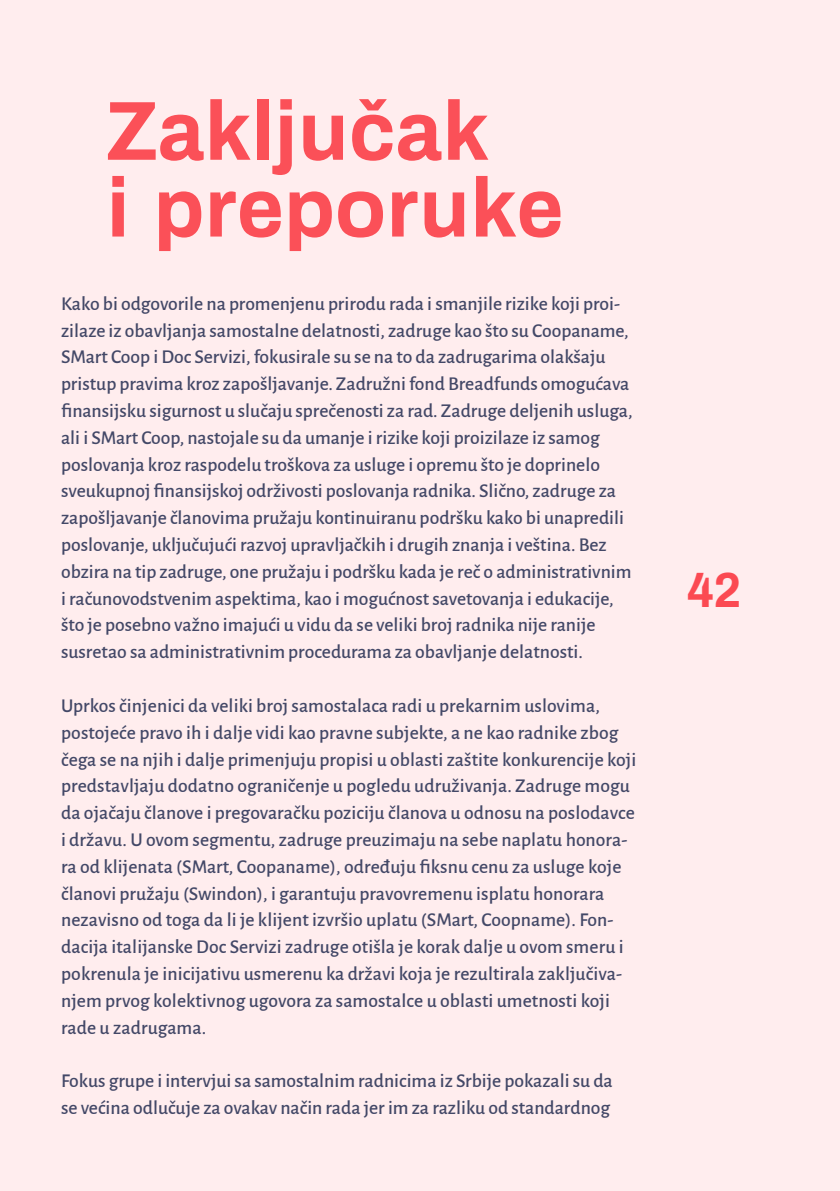
<style>
.page{position:relative;width:840px;height:1191px;background:#fff}
.page>*{position:absolute;margin:0;border:0;box-sizing:border-box;transform-origin:0 0}
.t1{font:700 83.8px/76.8px "Archivo";color:#fb5058}
.t2{font:700 48px "Archivo";color:#fb5058}
.t3{font:500 19.6px/26.8px "Alegreya Sans";color:#434867}
</style>
<div class="page">
<div style="left:0;top:0;width:839px;height:1191px;background:#ffedee"></div>
<h1 class="t1" style="left:106px;top:89px;width:458px">Zaključak<br>i preporuke</h1>
<p class="t3" style="left:61px;top:289px;width:572px">Kako bi odgovorile na promenjenu prirodu rada i smanjile rizike koji proi&shy;zilaze iz obavljanja samostalne delatnosti, zadruge kao što su Coopaname, SMart Coop i Doc Servizi, fokusirale su se na to da zadrugarima olakšaju pristup pravima kroz zapošljavanje. Zadružni fond Breadfunds omogućava finansijsku sigurnost u slučaju sprečenosti za rad. Zadruge deljenih usluga, ali i SMart Coop, nastojale su da umanje i rizike koji proizilaze iz samog poslovanja kroz raspodelu troškova za usluge i opremu što je doprinelo sveukupnoj finansijskoj održivosti poslovanja radnika. Slično, zadruge za zapošljavanje članovima pružaju kontinuiranu podršku kako bi unapredili poslovanje, uključujući razvoj upravljačkih i drugih znanja i veština. Bez obzira na tip zadruge, one pružaju i podršku kada je reč o administrativnim i računovodstvenim aspektima, kao i mogućnost savetovanja i edukacije, što je posebno važno imajući u vidu da se veliki broj radnika nije ranije susretao sa administrativnim procedurama za obavljanje delatnosti.</p>
<p class="t3" style="left:61px;top:691px;width:576px">Uprkos činjenici da veliki broj samostalaca radi u prekarnim uslovima, postojeće pravo ih i dalje vidi kao pravne subjekte, a ne kao radnike zbog čega se na njih i dalje primenjuju propisi u oblasti zaštite konkurencije koji predstavljaju dodatno ograničenje u pogledu udruživanja. Zadruge mogu da ojačaju članove i pregovaračku poziciju članova u odnosu na poslodavce i državu. U ovom segmentu, zadruge preuzimaju na sebe naplatu honora&shy;ra od klijenata (SMart, Coopaname), određuju fiksnu cenu za usluge koje članovi pružaju (Swindon), i garantuju pravovremenu isplatu honorara nezavisno od toga da li je klijent izvršio uplatu (SMart, Coopname). Fon&shy;dacija italijanske Doc Servizi zadruge otišla je korak dalje u ovom smeru i pokrenula je inicijativu usmerenu ka državi koja je rezultirala zaključiva&shy;njem prvog kolektivnog ugovora za samostalce u oblasti umetnosti koji rade u zadrugama.</p>
<p class="t3" style="left:61px;top:1066px;width:553px">Fokus grupe i intervjui sa samostalnim radnicima iz Srbije pokazali su da se većina odlučuje za ovakav način rada jer im za razliku od standardnog</p>
<h2 class="t2" style="left:686px;top:555px;width:55px">42</h2>
</div>
